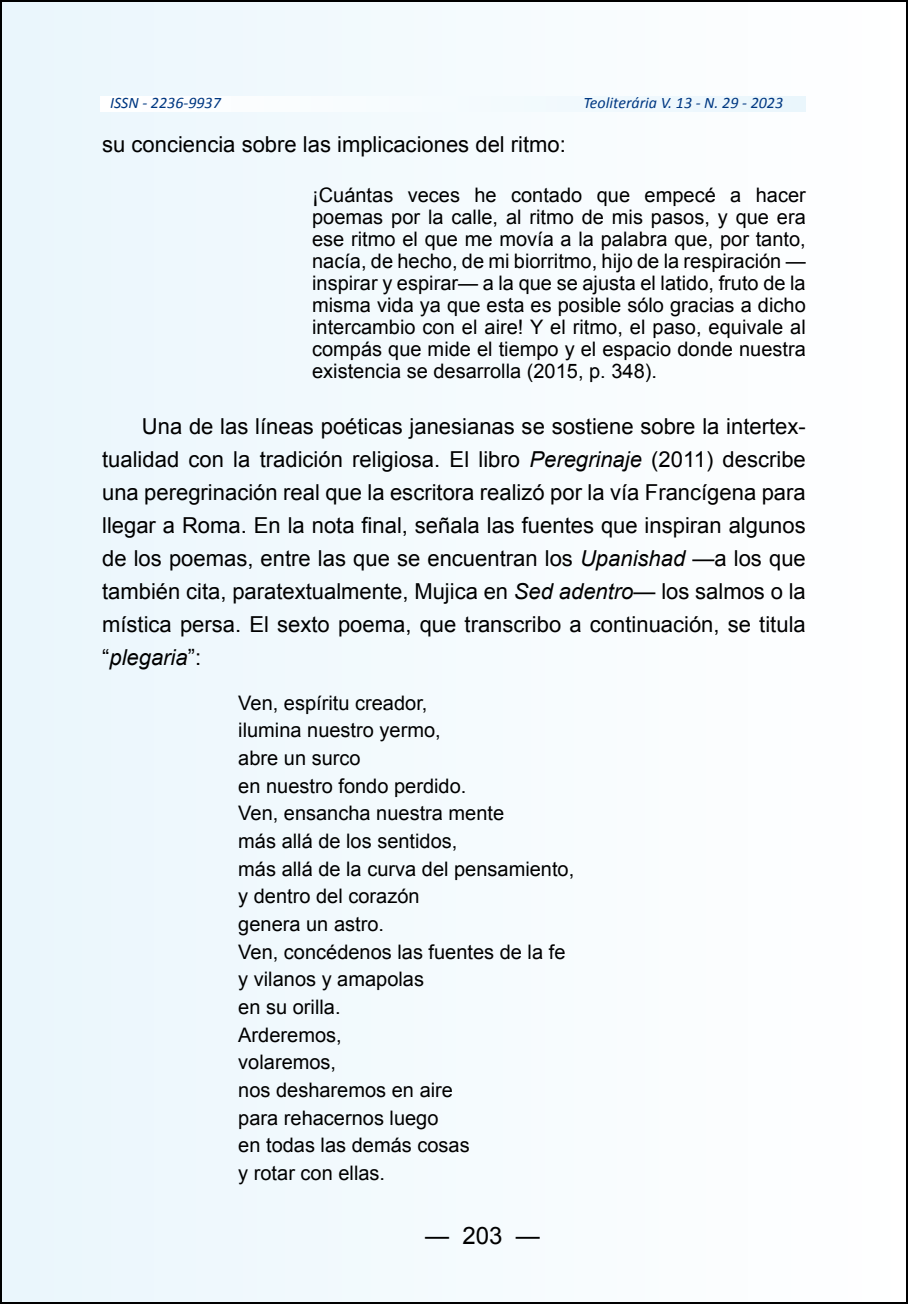
<style>
.page{position:relative;width:908px;height:1304px;background:#fff}
.page>*{position:absolute;margin:0;border:0;box-sizing:border-box;transform-origin:0 0}
.t1{font:24px "Arial";color:#000}
.t2{font:22px/33px "Arial";color:#000;text-align:justify}
.t3{font:20px/27.6px "Arial";color:#000;text-align:justify}
.t4{font:italic 16px "Calibri";color:#003882}
.s1{font-style:italic}
</style>
<div class="page">
<div style="left:1px;top:1px;width:905px;height:1302px;background:#f4fbfe"></div>
<p class="t4" style="left:110px;top:92px;width:112px">ISSN - 2236-9937</p>
<p class="t4" style="left:583px;top:92px;width:201px">Teoliterária V. 13 - N. 29 - 2023</p>
<p class="t2" style="left:102px;top:128px;width:465px">su conciencia sobre las implicaciones del ritmo:</p>
<p class="t3" style="left:312px;top:185px;width:495px;line-height:22px">¡Cuántas veces he contado que empecé a hacer poemas por la calle, al ritmo de mis pasos, y que era ese ritmo el que me movía a la palabra que, por tanto, nacía, de hecho, de mi biorritmo, hijo de la respiración — inspirar y espirar— a la que se ajusta el latido, fruto de la misma vida ya que esta es posible sólo gracias a dicho intercambio con el aire! Y el ritmo, el paso, equivale al compás que mide el tiempo y el espacio donde nuestra existencia se desarrolla (2015, p. 348).</p>
<p class="t2" style="left:102px;top:410px;width:705px;text-indent:40px">Una de las líneas poéticas janesianas se sostiene sobre la intertex&shy;tualidad con la tradición religiosa. El libro <span class="s1">Peregrinaje</span> (2011) describe una peregrinación real que la escritora realizó por la vía Francígena para llegar a Roma. En la nota final, señala las fuentes que inspiran algunos de los poemas, entre las que se encuentran los <span class="s1">Upanishad</span> —a los que también cita, paratextualmente, Mujica en <span class="s1">Sed adentro</span>— los salmos o la mística persa. El sexto poema, que transcribo a continuación, se titula “<span class="s1">plegaria</span>”:</p>
<p class="t3" style="left:238px;top:689px;width:337px;text-align:left">Ven, espíritu creador,<br>ilumina nuestro yermo,<br>abre un surco<br>en nuestro fondo perdido.<br>Ven, ensancha nuestra mente<br>más allá de los sentidos,<br>más allá de la curva del pensamiento, y dentro del corazón<br>genera un astro.<br>Ven, concédenos las fuentes de la fe y vilanos y amapolas<br>en su orilla.<br>Arderemos,<br>volaremos,<br>nos desharemos en aire<br>para rehacernos luego<br>en todas las demás cosas<br>y rotar con ellas.</p>
<p class="t1" style="left:425px;top:1219px;width:116px">— 203 —</p>
</div>
